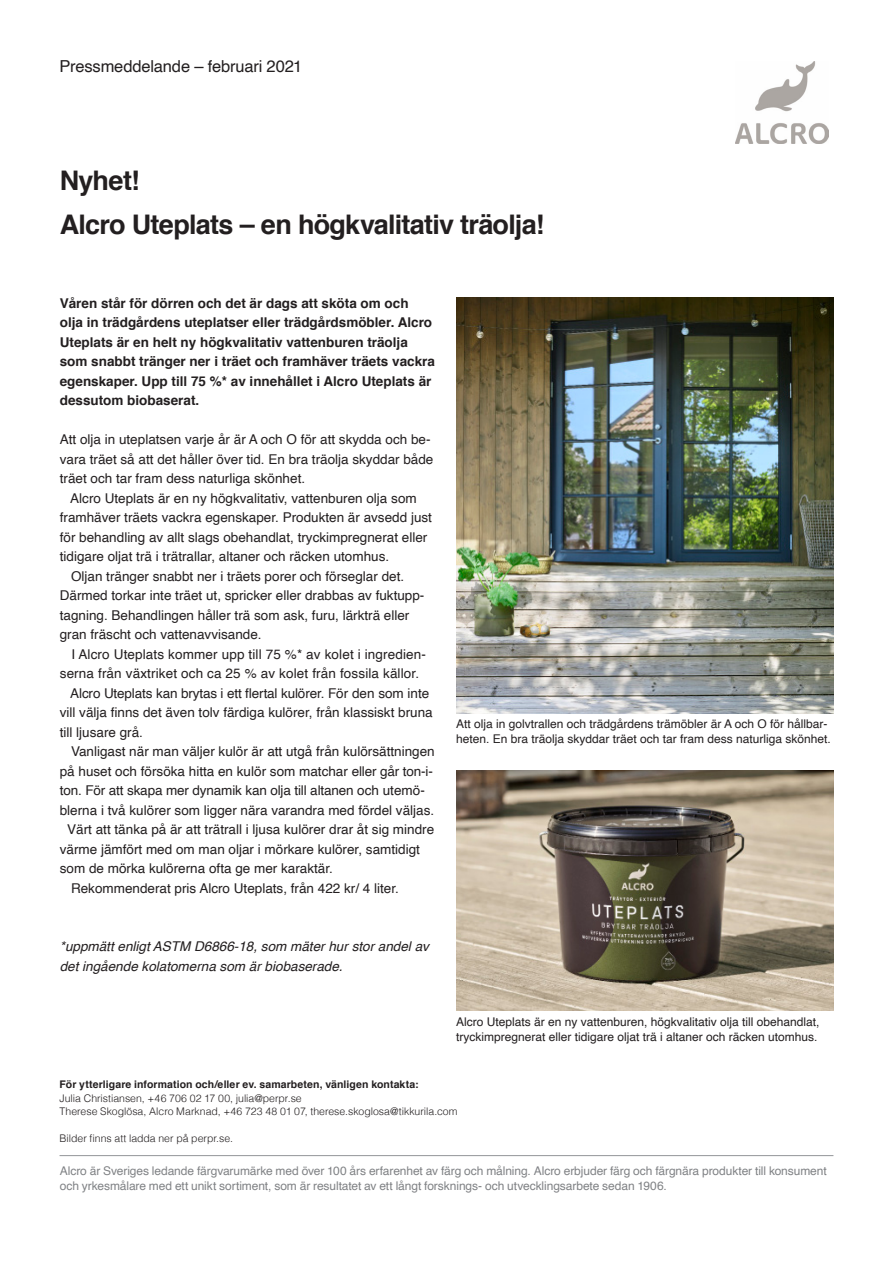
<style>
.page{position:relative;width:893px;height:1263px;background:#fff}
.page>*{position:absolute;margin:0;border:0;box-sizing:border-box;transform-origin:0 0}
.t1{font:700 27px "Helvetica";letter-spacing:-.025em;color:#231f20}
.t2{font:16.5px "Helvetica";letter-spacing:-.01em;color:#231f20}
.t3{font:13.5px/19.5px "Helvetica";color:#231f20}
.t4{font:700 13.5px/19.5px "Helvetica";color:#231f20}
.t5{font:italic 13.5px/19.5px "Helvetica";color:#231f20}
.t6{font:12px/15px "Helvetica";color:#231f20}
.t7{font:12px/15px "Helvetica";letter-spacing:-.01em;color:#808285}
.t8{font:300 10.5px "Helvetica";color:#231f20}
.t9{font:700 10.5px "Helvetica";letter-spacing:.01em;color:#231f20}
</style>
<div class="page">
<hr style="left:60px;top:1155px;width:773px;height:1px;background:#939598">
<img style="left:735px;top:62px;width:93px;height:81px">
<img style="left:456px;top:298px;width:377px;height:415px">
<img style="left:456px;top:771px;width:377px;height:240px">
<p class="t2" style="left:60px;top:53px;width:244px">Pressmeddelande – februari 2021</p>
<p class="t1" style="left:60px;top:159px;width:81px">Nyhet!</p>
<p class="t1" style="left:60px;top:203px;width:486px">Alcro Uteplats – en högkvalitativ träolja!</p>
<p class="t4" style="left:60px;top:293px;width:377px">Våren står för dörren och det är dags att sköta om och olja in trädgårdens uteplatser eller trädgårdsmöbler. Alcro Uteplats är en helt ny högkvalitativ vattenburen träolja som snabbt tränger ner i träet och framhäver träets vackra egenskaper. Upp till 75 %* av innehållet i Alcro Uteplats är dessutom biobaserat.</p>
<p class="t3" style="left:60px;top:430px;width:372px">Att olja in uteplatsen varje år är A och O för att skydda och be-</p>
<p class="t3" style="left:60px;top:450px;width:375px">vara träet så att det håller över tid. En bra träolja skyddar både</p>
<p class="t3" style="left:60px;top:469px;width:247px">träet och tar fram dess naturliga skönhet.</p>
<p class="t3" style="left:70px;top:489px;width:348px">Alcro Uteplats är en ny högkvalitativ, vattenburen olja som</p>
<p class="t3" style="left:60px;top:508px;width:374px">framhäver träets vackra egenskaper. Produkten är avsedd just</p>
<p class="t3" style="left:60px;top:528px;width:369px">för behandling av allt slags obehandlat, tryckimpregnerat eller</p>
<p class="t3" style="left:60px;top:547px;width:331px">tidigare oljat trä i trätrallar, altaner och räcken utomhus.</p>
<p class="t3" style="left:60px;top:567px;width:366px;text-indent:11px">Oljan tränger snabbt ner i träets porer och förseglar det.<br>Därmed torkar inte träet ut, spricker eller drabbas av fuktupp&shy;tagning. Behandlingen håller trä som ask, furu, lärkträ eller gran fräscht och vattenavvisande.</p>
<p class="t3" style="left:60px;top:645px;width:368px;text-indent:12px">I Alcro Uteplats kommer upp till 75 %* av kolet i ingredien&shy;serna från växtriket och ca 25 % av kolet från fossila källor.</p>
<p class="t3" style="left:60px;top:684px;width:374px;text-indent:11px">Alcro Uteplats kan brytas i ett flertal kulörer. För den som inte vill välja finns det även tolv färdiga kulörer, från klassiskt bruna till ljusare grå.</p>
<p class="t3" style="left:60px;top:742px;width:376px;text-indent:11px">Vanligast när man väljer kulör är att utgå från kulörsättningen på huset och försöka hitta en kulör som matchar eller går ton-i&shy;ton. För att skapa mer dynamik kan olja till altanen och utemö&shy;blerna i två kulörer som ligger nära varandra med fördel väljas.</p>
<p class="t3" style="left:60px;top:820px;width:376px;text-indent:8px">Värt att tänka på är att trätrall i ljusa kulörer drar åt sig mindre värme jämfört med om man oljar i mörkare kulörer, samtidigt som de mörka kulörerna ofta ge mer karaktär.</p>
<p class="t3" style="left:71px;top:879px;width:329px">Rekommenderat pris Alcro Uteplats, från 422 kr/ 4 liter.</p>
<p class="t5" style="left:60px;top:937px;width:371px">*uppmätt enligt ASTM D6866-18, som mäter hur stor andel av det ingående kolatomerna som är biobaserade.</p>
<p class="t6" style="left:456px;top:716px;width:376px">Att olja in golvtrallen och trädgårdens trämöbler är A och O för hållbar&shy;heten. En bra träolja skyddar träet och tar fram dess naturliga skönhet.</p>
<p class="t6" style="left:456px;top:1015px;width:365px">Alcro Uteplats är en ny vattenburen, högkvalitativ olja till obehandlat, tryckimpregnerat eller tidigare oljat trä i altaner och räcken utomhus.</p>
<p class="t9" style="left:60px;top:1076px;width:361px">För ytterligare information och/eller ev. samarbeten, vänligen kontakta:</p>
<p class="t8" style="left:60px;top:1089px;width:244px">Julia Christiansen, +46 706 02 17 00, julia@perpr.se</p>
<p class="t8" style="left:60px;top:1102px;width:400px">Therese Skoglösa, Alcro Marknad, +46 723 48 01 07, therese.skoglosa@tikkurila.com</p>
<p class="t8" style="left:60px;top:1129px;width:175px">Bilder finns att ladda ner på perpr.se.</p>
<p class="t7" style="left:60px;top:1163px;width:768px">Alcro är Sveriges ledande färgvarumärke med över 100 års erfarenhet av färg och målning. Alcro erbjuder färg och färgnära produkter till konsument och yrkesmålare med ett unikt sortiment, som är resultatet av ett långt forsknings- och utvecklingsarbete sedan 1906.</p>
</div>
